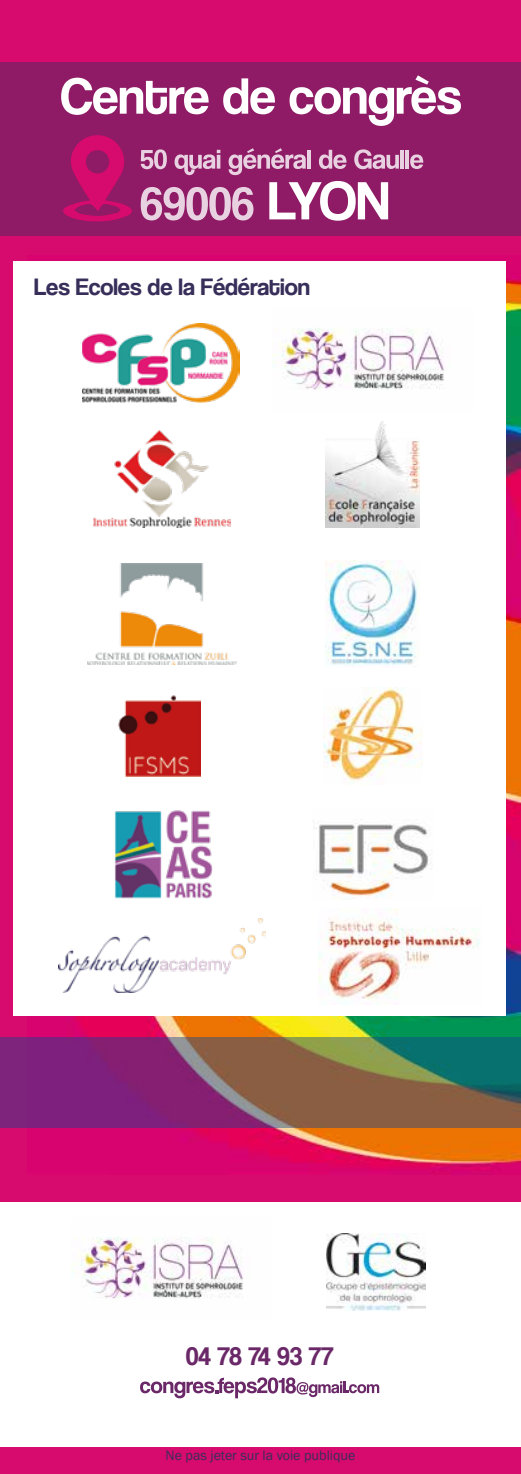
<style>
.page{position:relative;width:521px;height:1474px;background:#fff}
.page>*{position:absolute;margin:0;border:0;box-sizing:border-box;transform-origin:0 0}
.t1{font:26.25px "Coolvetica Rg";color:#6b2868}
.t2{font:24.5px "Coolvetica Rg";color:#372e5a}
.t3{font:14px "Franklin Gothic";color:#372e5a}
</style>
<div class="page">
<div style="left:0;top:0;width:521px;height:1473px;background:#d70a6e"></div>
<img style="left:27px;top:279px;width:494px;height:891px">
<div style="left:0;top:62px;width:521px;height:173px;background:#8f1a65"></div>
<svg style="left:141px;top:149px;width:26px;height:20px"></svg>
<svg style="left:175px;top:150px;width:45px;height:25px"></svg>
<svg style="left:229px;top:148px;width:77px;height:27px"></svg>
<hr style="left:307px;top:150px;width:4px;height:19px;background:#e8d1e0">
<svg style="left:319px;top:150px;width:27px;height:19px"></svg>
<svg style="left:354px;top:149px;width:45px;height:20px"></svg>
<hr style="left:400px;top:150px;width:4px;height:19px;background:#e8d1e0">
<hr style="left:405px;top:150px;width:4px;height:19px;background:#e8d1e0">
<svg style="left:410px;top:154px;width:13px;height:15px"></svg>
<svg style="left:141px;top:187px;width:112px;height:33px"></svg>
<svg style="left:269px;top:181px;width:119px;height:40px"></svg>
<svg style="left:63px;top:135px;width:69px;height:87px"></svg>
<svg style="left:61px;top:78px;width:148px;height:37px"></svg>
<svg style="left:223px;top:78px;width:52px;height:36px"></svg>
<svg style="left:289px;top:75px;width:172px;height:51px"></svg>
<div style="left:0;top:1202px;width:521px;height:244px;background:#fff"></div>
<svg style="left:0;top:1037px;width:521px;height:90px"></svg>
<svg style="left:140px;top:1377px;width:239px;height:21px"></svg>
<div style="left:13px;top:261px;width:493px;height:754px;background:#fff"></div>
<img style="left:319px;top:908px;width:161px;height:96px">
<img style="left:93px;top:430px;width:138px;height:98px">
<img style="left:87px;top:563px;width:149px;height:101px">
<img style="left:114px;top:810px;width:152px;height:127px">
<img style="left:323px;top:687px;width:99px;height:94px">
<img style="left:58px;top:918px;width:207px;height:74px">
<img style="left:326px;top:421px;width:94px;height:107px">
<img style="left:273px;top:328px;width:171px;height:62px">
<img style="left:326px;top:560px;width:94px;height:106px">
<img style="left:118px;top:695px;width:83px;height:81px">
<img style="left:316px;top:819px;width:115px;height:78px">
<img style="left:83px;top:323px;width:157px;height:79px">
<img style="left:326px;top:1233px;width:99px;height:77px">
<img style="left:71px;top:1237px;width:172px;height:62px">
<h2 class="t2" style="left:34px;top:272px;width:277px">Les Ecoles de la Fédération</h2>
<h1 class="t1" style="left:186px;top:1341px;width:149px">04 78 74 93 77</h1>
<p class="t3" style="left:166px;top:1446px;width:191px">Ne pas jeter sur la voie publique</p>
</div>
